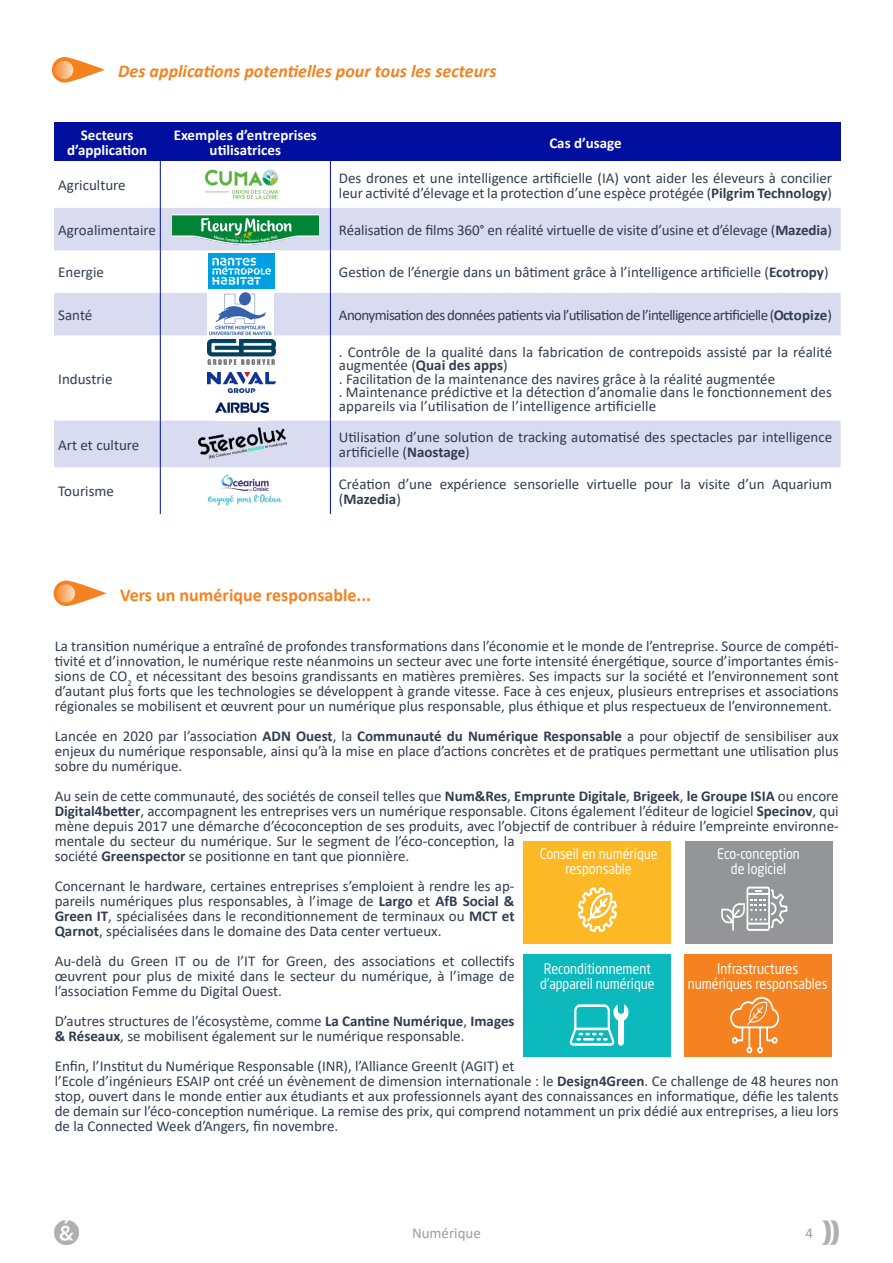
<style>
.page{position:relative;width:893px;height:1263px;background:#fff}
.page>*{position:absolute;margin:0;border:0;box-sizing:border-box;transform-origin:0 0}
.t1{font:italic 700 18px "Calibri";color:#f58220}
.t2{font:700 18px "Calibri";color:#f58220}
.t3{font:15px/15px "Calibri";color:#313d50}
.t4{font:15px "Calibri";letter-spacing:-.04em;color:#313d50}
.t5{font:700 15px "Calibri";color:#fff}
.t6{font:15px "Calibri";color:#9d9d9d}
.t7{font:14.55px/14.5px "Neo Sans Std";color:#fff;text-align:center;scale:.86 1}
.s1{font-weight:700}
</style>
<div class="page">
<img style="left:822px;top:1220px;width:17px;height:25px">
<img style="left:54px;top:1220px;width:24px;height:25px">
<svg style="left:54px;top:580px;width:53px;height:26px"></svg>
<svg style="left:57px;top:584px;width:18px;height:18px"></svg>
<div style="left:524px;top:841px;width:147px;height:103px;background:#fcb825"></div>
<div style="left:685px;top:841px;width:147px;height:103px;background:#939598"></div>
<div style="left:523px;top:954px;width:148px;height:103px;background:#0cb9bc"></div>
<div style="left:684px;top:954px;width:148px;height:103px;background:#f58220"></div>
<svg style="left:578px;top:887px;width:39px;height:46px"></svg>
<svg style="left:721px;top:886px;width:66px;height:45px"></svg>
<svg style="left:570px;top:1004px;width:59px;height:42px"></svg>
<svg style="left:730px;top:996px;width:49px;height:57px"></svg>
<svg style="left:52px;top:57px;width:53px;height:26px"></svg>
<svg style="left:55px;top:61px;width:18px;height:18px"></svg>
<div style="left:54px;top:123px;width:106px;height:38px;background:#000fa0"></div>
<div style="left:160px;top:123px;width:170px;height:38px;background:#000fa0"></div>
<div style="left:330px;top:123px;width:511px;height:38px;background:#000fa0"></div>
<svg style="left:54px;top:208px;width:787px;height:259px"></svg>
<hr style="left:160px;top:161px;width:1px;height:47px;background:#000fa0">
<hr style="left:160px;top:208px;width:1px;height:42px;background:#000fa0">
<hr style="left:160px;top:250px;width:1px;height:43px;background:#000fa0">
<hr style="left:160px;top:293px;width:1px;height:42px;background:#000fa0">
<hr style="left:160px;top:335px;width:1px;height:85px;background:#000fa0">
<hr style="left:160px;top:420px;width:1px;height:47px;background:#000fa0">
<hr style="left:160px;top:467px;width:1px;height:47px;background:#000fa0">
<hr style="left:330px;top:161px;width:1px;height:47px;background:#000fa0">
<hr style="left:330px;top:208px;width:1px;height:42px;background:#000fa0">
<hr style="left:330px;top:250px;width:1px;height:43px;background:#000fa0">
<hr style="left:330px;top:293px;width:1px;height:42px;background:#000fa0">
<hr style="left:330px;top:335px;width:1px;height:85px;background:#000fa0">
<hr style="left:330px;top:420px;width:1px;height:47px;background:#000fa0">
<hr style="left:330px;top:467px;width:1px;height:47px;background:#000fa0">
<img style="left:208px;top:291px;width:65px;height:47px">
<img style="left:198px;top:426px;width:89px;height:33px">
<img style="left:216px;top:395px;width:53px;height:25px">
<img style="left:208px;top:373px;width:68px;height:19px">
<img style="left:205px;top:169px;width:74px;height:31px">
<img style="left:208px;top:339px;width:68px;height:25px">
<img style="left:207px;top:474px;width:75px;height:32px">
<img style="left:172px;top:215px;width:146px;height:29px">
<img style="left:208px;top:253px;width:67px;height:36px">
<p class="t1" style="left:118px;top:59px;width:380px">Des applications potentielles pour tous les secteurs</p>
<p class="t5" style="left:81px;top:124px;width:54px">Secteurs</p>
<p class="t5" style="left:67px;top:139px;width:82px">d’application</p>
<p class="t5" style="left:174px;top:124px;width:145px">Exemples d’entreprises</p>
<p class="t5" style="left:210px;top:139px;width:73px">utilisatrices</p>
<p class="t5" style="left:549px;top:132px;width:74px">Cas d’usage</p>
<p class="t3" style="left:58px;top:177px;width:69px">Agriculture</p>
<p class="t3" style="left:339px;top:170px;width:495px">Des drones et une intelligence artificielle (IA) vont aider les éleveurs à concilier leur activité d’élevage et la protection d’une espèce protégée (<span class="s1">Pilgrim Technology</span>)</p>
<p class="t3" style="left:58px;top:222px;width:99px">Agroalimentaire</p>
<p class="t3" style="left:339px;top:222px;width:495px">Réalisation de films 360° en réalité virtuelle de visite d’usine et d’élevage (<span class="s1">Mazedia</span>)</p>
<p class="t3" style="left:58px;top:264px;width:47px">Energie</p>
<p class="t3" style="left:339px;top:264px;width:491px">Gestion de l’énergie dans un bâtiment grâce à l’intelligence artificielle (<span class="s1">Ecotropy</span>)</p>
<p class="t3" style="left:58px;top:307px;width:36px">Santé</p>
<p class="t4" style="left:339px;top:304px;width:495px">Anonymisation des données patients via l’utilisation de l’intelligence artificielle (<span class="s1">Octopize</span>)</p>
<p class="t3" style="left:58px;top:371px;width:56px">Industrie</p>
<p class="t3" style="left:339px;top:344px;width:495px;line-height:13.5px">. Contrôle de la qualité dans la fabrication de contrepoids assisté par la réalité augmentée (<span class="s1">Quai des apps</span>)</p>
<p class="t3" style="left:339px;top:371px;width:438px">. Facilitation de la maintenance des navires grâce à la réalité augmentée</p>
<p class="t3" style="left:339px;top:385px;width:495px;line-height:13.5px">. Maintenance prédictive et la détection d’anomalie dans le fonctionnement des appareils via l’utilisation de l’intelligence artificielle</p>
<p class="t3" style="left:58px;top:437px;width:83px">Art et culture</p>
<p class="t3" style="left:339px;top:429px;width:495px">Utilisation d’une solution de tracking automatisé des spectacles par intelligence artificielle (<span class="s1">Naostage</span>)</p>
<p class="t3" style="left:58px;top:483px;width:57px">Tourisme</p>
<p class="t3" style="left:339px;top:476px;width:495px">Création d’une expérience sensorielle virtuelle pour la visite d’un Aquarium (<span class="s1">Mazedia</span>)</p>
<p class="t2" style="left:120px;top:582px;width:252px">Vers un numérique responsable...</p>
<p class="t3" style="left:55px;top:638px;width:786px;text-align:justify">La transition numérique a entraîné de profondes transformations dans l’économie et le monde de l’entreprise. Source de compéti&shy;tivité et d’innovation, le numérique reste néanmoins un secteur avec une forte intensité énergétique, source d’importantes émis&shy;sions de CO<sub>2</sub> et nécessitant des besoins grandissants en matières premières. Ses impacts sur la société et l’environnement sont d’autant plus forts que les technologies se développent à grande vitesse. Face à ces enjeux, plusieurs entreprises et associations régionales se mobilisent et œuvrent pour un numérique plus responsable, plus éthique et plus respectueux de l’environnement.</p>
<p class="t3" style="left:55px;top:728px;width:786px;text-align:justify">Lancée en 2020 par l’association <span class="s1">ADN Ouest</span>, la <span class="s1">Communauté du Numérique Responsable</span> a pour objectif de sensibiliser aux enjeux du numérique responsable, ainsi qu’à la mise en place d’actions concrètes et de pratiques permettant une utilisation plus sobre du numérique.</p>
<p class="t3" style="left:55px;top:788px;width:786px">Au sein de cette communauté, des sociétés de conseil telles que <span class="s1">Num&amp;Res</span>, <span class="s1">Emprunte Digitale</span>, <span class="s1">Brigeek</span>, <span class="s1">le Groupe ISIA</span> ou encore <span class="s1">Digital4better</span>, accompagnent les entreprises vers un numérique responsable. Citons également l’éditeur de logiciel <span class="s1">Specinov</span>, qui mène depuis 2017 une démarche d’écoconception de ses produits, avec l’objectif de contribuer à réduire l’empreinte environne&shy;mentale du secteur du numérique. Sur le segment de l’éco-conception, la<br>société <span class="s1">Greenspector</span> se positionne en tant que pionnière.</p>
<p class="t3" style="left:55px;top:878px;width:461px;text-align:justify">Concernant le hardware, certaines entreprises s’emploient à rendre les ap&shy;pareils numériques plus responsables, à l’image de <span class="s1">Largo</span> et <span class="s1">AfB Social &amp; Green IT</span>, spécialisées dans le reconditionnement de terminaux ou <span class="s1">MCT et Qarnot</span>, spécialisées dans le domaine des Data center vertueux.</p>
<p class="t3" style="left:55px;top:953px;width:461px;text-align:justify">Au-delà du Green IT ou de l’IT for Green, des associations et collectifs œuvrent pour plus de mixité dans le secteur du numérique, à l’image de l’association Femme du Digital Ouest.</p>
<p class="t3" style="left:55px;top:1013px;width:461px">D’autres structures de l’écosystème, comme <span class="s1">La Cantine Numérique</span>, <span class="s1">Images &amp; Réseaux</span>, se mobilisent également sur le numérique responsable.</p>
<p class="t3" style="left:55px;top:1058px;width:786px">Enfin, l’Institut du Numérique Responsable (INR), l’Alliance GreenIt (AGIT) et<br>l’Ecole d’ingénieurs ESAIP ont créé un évènement de dimension internationale : le <span class="s1">Design4Green</span>. Ce challenge de 48 heures non stop, ouvert dans le monde entier aux étudiants et aux professionnels ayant des connaissances en informatique, défie les talents de demain sur l’éco-conception numérique. La remise des prix, qui comprend notamment un prix dédié aux entreprises, a lieu lors de la Connected Week d’Angers, fin novembre.</p>
<p class="t7" style="left:540px;top:847px;width:139px">Conseil en numérique responsable</p>
<p class="t7" style="left:717px;top:847px;width:98px">Eco-conception de logiciel</p>
<p class="t7" style="left:540px;top:961px;width:134px;text-align:left">Reconditionnement d’appareil numérique</p>
<p class="t7" style="left:688px;top:961px;width:164px">Infrastructures numériques responsables</p>
<p class="t6" style="left:412px;top:1223px;width:70px">Numérique</p>
<p class="t6" style="left:805px;top:1223px;width:9px">4</p>
</div>
